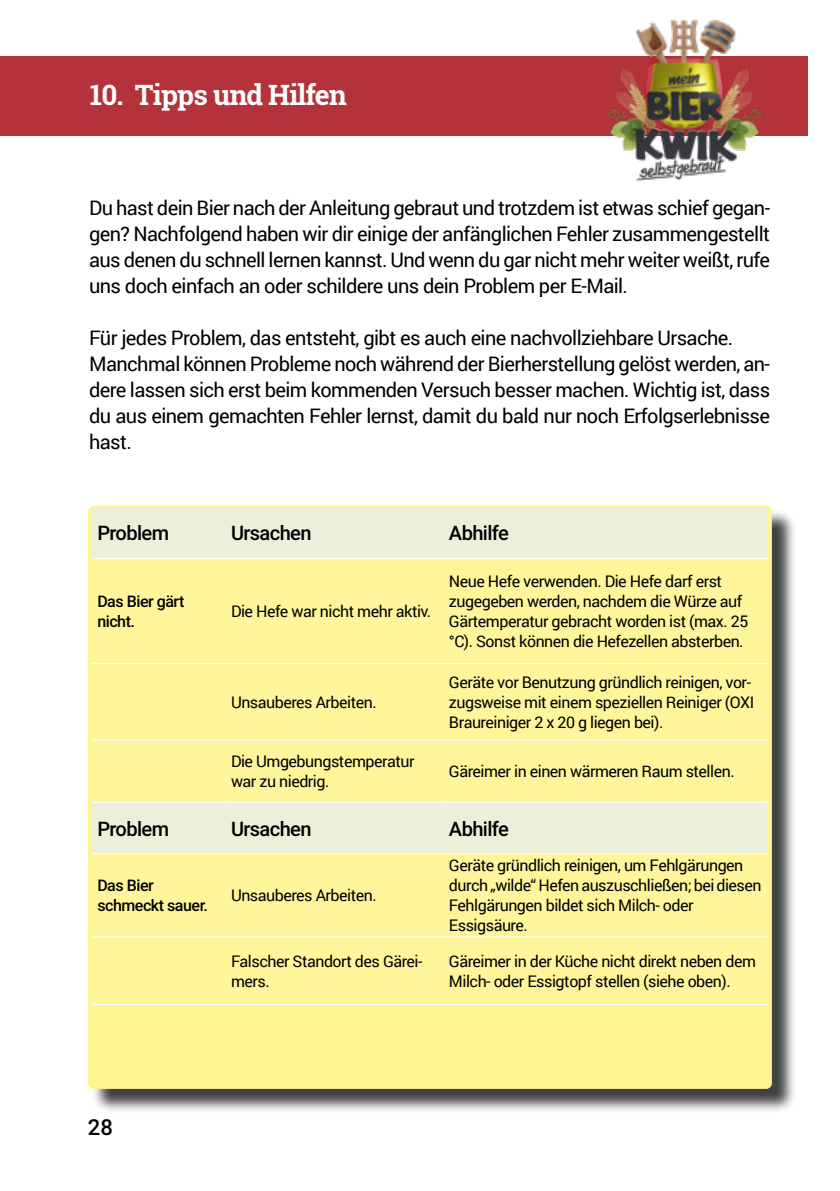
<style>
.page{position:relative;width:840px;height:1191px;background:#fff}
.page>*{position:absolute;margin:0;border:0;box-sizing:border-box;transform-origin:0 0}
.t1{font:700 28px "Roboto Slab";letter-spacing:-.03em;color:#fff}
.t2{font:500 22px "Roboto";color:#000}
.t3{font:20px/26px "Roboto";letter-spacing:-.03em;color:#000;text-align:justify}
.t4{font:500 20px "Roboto";letter-spacing:-.03em;color:#000}
.t5{font:16px/20px "Roboto";letter-spacing:-.03em;color:#000}
.t6{font:500 16px/20px "Roboto";letter-spacing:-.03em;color:#000}
</style>
<div class="page">
<div style="left:91px;top:509px;width:705px;height:604px;background:#000;opacity:.75"></div>
<div style="left:88px;top:506px;width:683px;height:583px;background:#fff69b;border-radius:6px"></div>
<div style="left:92px;top:507px;width:674px;height:51px;background:#edefdb"></div>
<svg style="left:92px;top:664px;width:674px;height:340px"></svg>
<div style="left:92px;top:803px;width:674px;height:50px;background:#edefdb"></div>
<hr style="left:92px;top:558px;width:133px;height:1px;background:#fff">
<hr style="left:225px;top:558px;width:218px;height:1px;background:#fff">
<hr style="left:443px;top:558px;width:323px;height:1px;background:#fff">
<hr style="left:92px;top:663px;width:133px;height:1px;background:#fff">
<hr style="left:225px;top:663px;width:218px;height:1px;background:#fff">
<hr style="left:443px;top:663px;width:323px;height:1px;background:#fff">
<hr style="left:92px;top:739px;width:133px;height:1px;background:#fff">
<hr style="left:225px;top:739px;width:218px;height:1px;background:#fff">
<hr style="left:443px;top:739px;width:323px;height:1px;background:#fff">
<hr style="left:92px;top:802px;width:133px;height:1px;background:#fff">
<hr style="left:225px;top:802px;width:218px;height:1px;background:#fff">
<hr style="left:443px;top:802px;width:323px;height:1px;background:#fff">
<hr style="left:92px;top:853px;width:133px;height:1px;background:#fff">
<hr style="left:225px;top:853px;width:218px;height:1px;background:#fff">
<hr style="left:443px;top:853px;width:323px;height:1px;background:#fff">
<hr style="left:92px;top:936px;width:133px;height:1px;background:#fff">
<hr style="left:225px;top:936px;width:218px;height:1px;background:#fff">
<hr style="left:443px;top:936px;width:323px;height:1px;background:#fff">
<hr style="left:92px;top:1004px;width:133px;height:1px;background:#fff">
<hr style="left:225px;top:1004px;width:218px;height:1px;background:#fff">
<hr style="left:443px;top:1004px;width:323px;height:1px;background:#fff">
<div style="left:0;top:56px;width:807px;height:79px;background:#b43239"></div>
<img style="left:598px;top:19px;width:167px;height:163px">
<h1 class="t1" style="left:90px;top:76px;width:258px">10. Tipps und Hilfen</h1>
<p class="t3" style="left:89px;top:194px;width:682px">Du hast dein Bier nach der Anleitung gebraut und trotzdem ist etwas schief gegan&shy;gen? Nachfolgend haben wir dir einige der anfänglichen Fehler zusammengestellt aus denen du schnell lernen kannst. Und wenn du gar nicht mehr weiter weißt, rufe uns doch einfach an oder schildere uns dein Problem per E-Mail.</p>
<p class="t3" style="left:89px;top:324px;width:682px;text-align:left">Für jedes Problem, das entsteht, gibt es auch eine nachvollziehbare Ursache.<br>Manchmal können Probleme noch während der Bierherstellung gelöst werden, an&shy;dere lassen sich erst beim kommenden Versuch besser machen. Wichtig ist, dass du aus einem gemachten Fehler lernst, damit du bald nur noch Erfolgserlebnisse hast.</p>
<p class="t4" style="left:97px;top:519px;width:73px">Problem</p>
<p class="t4" style="left:231px;top:519px;width:82px">Ursachen</p>
<p class="t4" style="left:448px;top:519px;width:61px">Abhilfe</p>
<p class="t6" style="left:97px;top:590px;width:89px">Das Bier gärt nicht.</p>
<p class="t5" style="left:231px;top:600px;width:201px">Die Hefe war nicht mehr aktiv.</p>
<p class="t5" style="left:231px;top:691px;width:147px">Unsauberes Arbeiten.</p>
<p class="t5" style="left:448px;top:570px;width:301px">Neue Hefe verwenden. Die Hefe darf erst zugegeben werden, nachdem die Würze auf Gärtemperatur gebracht worden ist (max. 25 °C). Sonst können die Hefezellen absterben.</p>
<p class="t5" style="left:448px;top:671px;width:306px">Geräte vor Benutzung gründlich reinigen, vor&shy;zugsweise mit einem speziellen Reiniger (OXI<br>Braureiniger 2 x 20 g liegen bei).</p>
<p class="t5" style="left:231px;top:751px;width:185px">Die Umgebungstemperatur war zu niedrig.</p>
<p class="t5" style="left:448px;top:761px;width:287px">Gäreimer in einen wärmeren Raum stellen.</p>
<p class="t4" style="left:97px;top:814px;width:73px">Problem</p>
<p class="t4" style="left:231px;top:814px;width:82px">Ursachen</p>
<p class="t4" style="left:448px;top:814px;width:61px">Abhilfe</p>
<p class="t6" style="left:97px;top:875px;width:112px">Das Bier schmeckt sauer.</p>
<p class="t5" style="left:231px;top:885px;width:147px">Unsauberes Arbeiten.</p>
<p class="t5" style="left:448px;top:855px;width:314px">Geräte gründlich reinigen, um Fehlgärungen durch „wilde“ Hefen auszuschließen; bei diesen Fehlgärungen bildet sich Milch- oder Essigsäure.</p>
<h2 class="t2" style="left:88px;top:1112px;width:26px">28</h2>
<p class="t5" style="left:231px;top:950px;width:193px">Falscher Standort des Gärei&shy;mers.</p>
<p class="t5" style="left:448px;top:950px;width:308px">Gäreimer in der Küche nicht direkt neben dem<br>Milch- oder Essigtopf stellen (siehe oben).</p>
</div>
